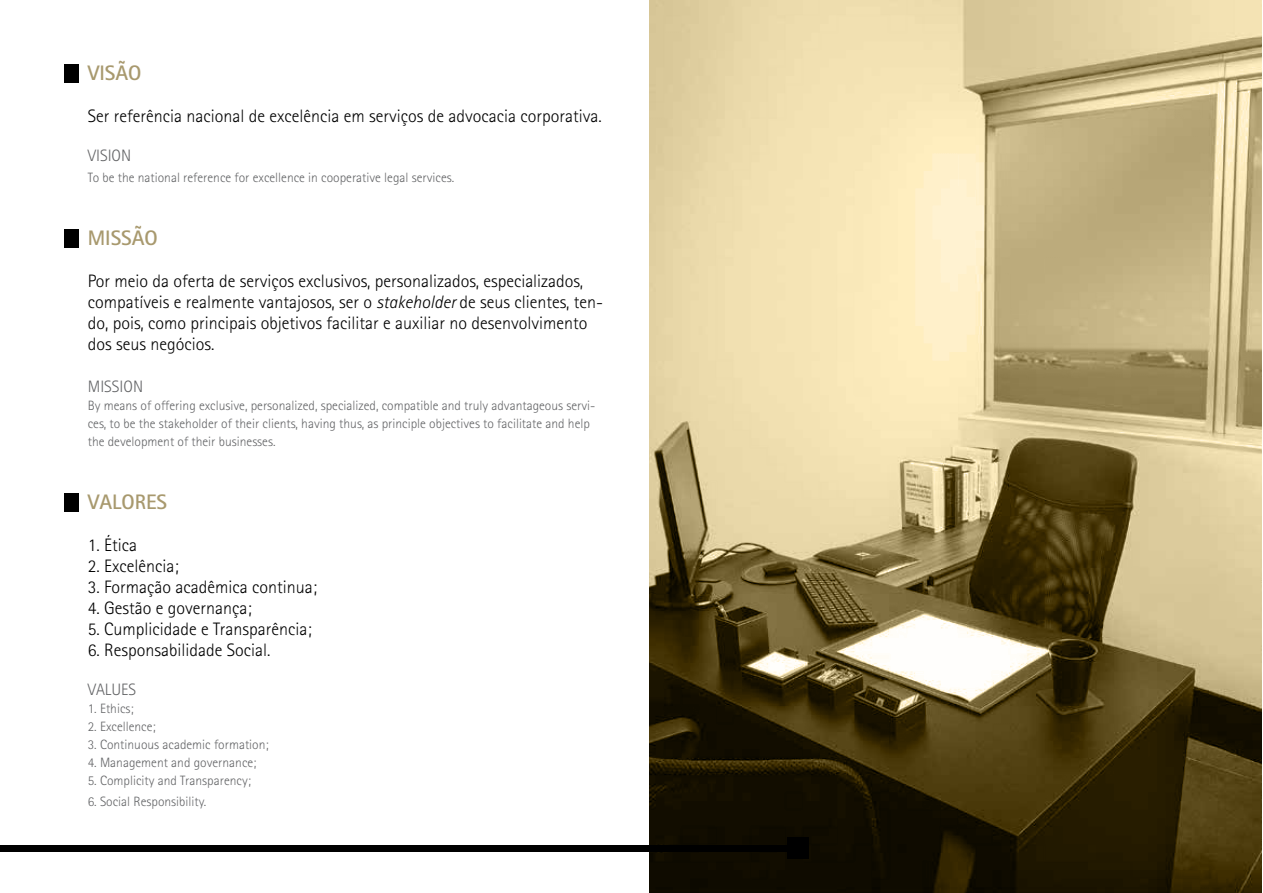
<style>
.page{position:relative;width:1263px;height:893px;background:#fff}
.page>*{position:absolute;margin:0;border:0;box-sizing:border-box;transform-origin:0 0}
.t1{font:700 21px "Rotis Sans Serif";color:#a8996e}
.t2{font:300 18px/21px "Rotis Sans Serif";color:#000}
.t3{font:300 16.5px "Rotis Sans Serif";color:#636466}
.t4{font:300 13.5px/18px "Rotis Sans Serif";color:#636466}
.s1{font-style:italic}
</style>
<div class="page">
<div style="left:64px;top:64px;width:15px;height:18px;background:#000"></div>
<div style="left:64px;top:230px;width:15px;height:18px;background:#000"></div>
<div style="left:64px;top:493px;width:15px;height:19px;background:#000"></div>
<svg style="left:649px;top:0;width:613px;height:893px"></svg>
<div style="left:0;top:845px;width:791px;height:6px;background:#000"></div>
<div style="left:788px;top:838px;width:21px;height:21px;background:#000"></div>
<p class="t1" style="left:88px;top:60px;width:55px">VISÃO</p>
<p class="t2" style="left:88px;top:106px;width:515px">Ser referência nacional de excelência em serviços de advocacia corporativa.</p>
<p class="t3" style="left:88px;top:146px;width:45px">VISION</p>
<p class="t4" style="left:88px;top:169px;width:368px">To be the national reference for excellence in cooperative legal services.</p>
<p class="t1" style="left:88px;top:225px;width:71px">MISSÃO</p>
<p class="t2" style="left:88px;top:271px;width:517px">Por meio da oferta de serviços exclusivos, personalizados, especializados, compatíveis e realmente vantajosos, ser o <span class="s1">stakeholder</span> de seus clientes, ten&shy;do, pois, como principais objetivos facilitar e auxiliar no desenvolvimento dos seus negócios.</p>
<p class="t3" style="left:88px;top:377px;width:57px">MISSION</p>
<p class="t4" style="left:88px;top:397px;width:509px">By means of offering exclusive, personalized, specialized, compatible and truly advantageous servi&shy;ces, to be the stakeholder of their clients, having thus, as principle objectives to facilitate and help the development of their businesses.</p>
<p class="t1" style="left:88px;top:489px;width:81px">VALORES</p>
<p class="t2" style="left:88px;top:535px;width:51px">1. Ética</p>
<p class="t2" style="left:88px;top:556px;width:92px">2. Excelência;</p>
<p class="t2" style="left:88px;top:577px;width:231px">3. Formação acadêmica continua;</p>
<p class="t2" style="left:88px;top:598px;width:165px">4. Gestão e governança;</p>
<p class="t2" style="left:88px;top:619px;width:225px">5. Cumplicidade e Transparência;</p>
<p class="t2" style="left:88px;top:640px;width:184px">6. Responsabilidade Social.</p>
<p class="t3" style="left:88px;top:680px;width:50px">VALUES</p>
<p class="t4" style="left:88px;top:700px;width:47px">1. Ethics;</p>
<p class="t4" style="left:88px;top:718px;width:69px">2. Excellence;</p>
<p class="t4" style="left:88px;top:736px;width:182px">3. Continuous academic formation;</p>
<p class="t4" style="left:88px;top:754px;width:170px">4. Management and governance;</p>
<p class="t4" style="left:88px;top:772px;width:165px">5. Complicity and Transparency;</p>
<p class="t4" style="left:88px;top:793px;width:120px">6. Social Responsibility.</p>
</div>
